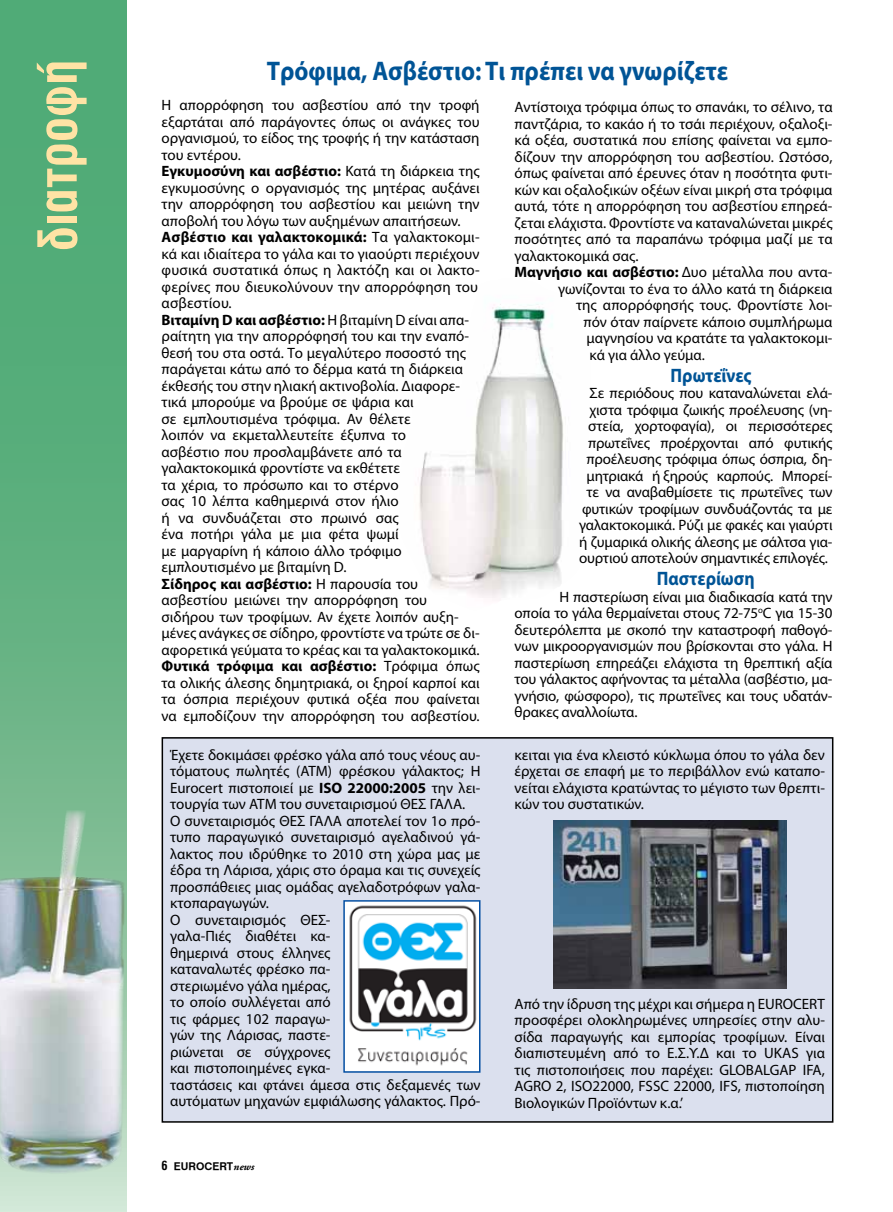
<style>
.page{position:relative;width:893px;height:1212px;background:#fff}
.page>*{position:absolute;margin:0;border:0;box-sizing:border-box;transform-origin:0 0}
.t1{font:54px "UB Helvetica Cond Bold";color:#ffe3a5}
.t2{font:700 27px "Myriad Pro";color:#005496;scale:.9 1}
.t3{font:700 19.5px "Myriad Pro";color:#005496;scale:.9 1}
.t4{font:15px/16.5px "Myriad Pro";color:#000;text-align:justify}
.t5{font:700 15px "Myriad Pro";color:#000}
.t6{font:10.5px "UB Helvetica Bold";color:#000}
.s1{font-weight:700}
.s2{font-weight:400}
.s3{font-family:"UB Helvetica Cond Bold";font-size:12.75px}
.s4{font-family:"Cf Garamond";font-weight:700;font-style:italic}
</style>
<div class="page">
<div style="left:162px;top:738px;width:671px;height:384px;background:#dbe0ee"></div>
<div style="left:162px;top:737px;width:671px;height:386px;border:2px solid #000"></div>
<img style="left:419px;top:304px;width:145px;height:294px">
<svg style="left:0;top:0;width:126px;height:1212px;background:#5daf7e"></svg>
<img style="left:0;top:810px;width:126px;height:389px">
<img style="left:346px;top:903px;width:131px;height:167px">
<div style="left:343px;top:900px;width:137px;height:173px;border:2px solid #034ea2"></div>
<img style="left:553px;top:820px;width:233px;height:169px">
<h1 class="t1" style="left:27px;top:251px;width:193px;rotate:-90deg">διατροφή</h1>
<h2 class="t2" style="left:267px;top:53px;width:514px">Τρόφιμα, Ασβέστιο: Τι πρέπει να γνωρίζετε</h2>
<p class="t4" style="left:162px;top:97px;width:320px;text-align:left">Η απορρόφηση του ασβεστίου από την τροφή εξαρτάται από παράγοντες όπως οι ανάγκες του οργανισμού, το είδος της τροφής ή την κατάσταση του εντέρου.<br><span class="s1">Εγκυμοσύνη και ασβέστιο:</span> Κατά τη διάρκεια της εγκυμοσύνης ο οργανισμός της μητέρας αυξάνει την απορρόφηση του ασβεστίου και μειώνη την αποβολή του λόγω των αυξημένων απαιτήσεων.<br><span class="s1">Ασβέστιο και γαλακτοκομικά:</span> Τα γαλακτοκομι&shy;κά και ιδιαίτερα το γάλα και το γιαούρτι περιέχουν φυσικά συστατικά όπως η λακτόζη και οι λακτο&shy;φερίνες που διευκολύνουν την απορρόφηση του ασβεστίου.<br><span class="s1">Βιταμίνη D και ασβέστιο:</span> Η βιταμίνη D είναι απα&shy;ραίτητη για την απορρόφησή του και την εναπό&shy;θεσή του στα οστά. Το μεγαλύτερο ποσοστό της παράγεται κάτω από το δέρμα κατά τη διάρκεια έκθεσής του στην ηλιακή ακτινοβολία. Διαφορε&shy;τικά μπορούμε να βρούμε σε ψάρια και<br>σε εμπλουτισμένα τρόφιμα. Αν θέλετε<br>λοιπόν να εκμεταλλευτείτε έξυπνα το<br>ασβέστιο που προσλαμβάνετε από τα γαλακτοκομικά φροντίστε να εκθέτετε<br>τα χέρια, το πρόσωπο και το στέρνο<br>σας 10 λέπτα καθημερινά στον ήλιο<br>ή να συνδυάζεται στο πρωινό σας<br>ένα ποτήρι γάλα με μια φέτα ψωμί<br>με μαργαρίνη ή κάποιο άλλο τρόφιμο εμπλουτισμένο με βιταμίνη D.<br><span class="s1">Σίδηρος και ασβέστιο:</span> Η παρουσία του ασβεστίου μειώνει την απορρόφηση του σιδήρου των τροφίμων. Αν έχετε λοιπόν αυξη&shy;μένες ανάγκες σε σίδηρο, φροντίστε να τρώτε σε δι&shy;αφορετικά γεύματα το κρέας και τα γαλακτοκομικά.<br><span class="s1">Φυτικά τρόφιμα και ασβέστιο:</span> Τρόφιμα όπως τα ολικής άλεσης δημητριακά, οι ξηροί καρποί και τα όσπρια περιέχουν φυτικά οξέα που φαίνεται να εμποδίζουν την απορρόφηση του ασβεστίου.</p>
<p class="t4" style="left:514px;top:99px;width:320px">Αντίστοιχα τρόφιμα όπως το σπανάκι, το σέλινο, τα</p>
<p class="t4" style="left:514px;top:115px;width:319px">παντζάρια, το κακάο ή το τσάι περιέχουν, οξαλοξι-</p>
<p class="t4" style="left:514px;top:132px;width:320px">κά οξέα, συστατικά που επίσης φαίνεται να εμπο-</p>
<p class="t4" style="left:514px;top:148px;width:319px">δίζουν την απορρόφηση του ασβεστίου. Ωστόσο,</p>
<p class="t4" style="left:514px;top:165px;width:319px">όπως φαίνεται από έρευνες όταν η ποσότητα φυτι-</p>
<p class="t4" style="left:514px;top:181px;width:319px">κών και οξαλοξικών οξέων είναι μικρή στα τρόφιμα</p>
<p class="t4" style="left:514px;top:198px;width:319px">αυτά, τότε η απορρόφηση του ασβεστίου επηρεά-</p>
<p class="t4" style="left:514px;top:214px;width:320px">ζεται ελάχιστα. Φροντίστε να καταναλώνεται μικρές</p>
<p class="t4" style="left:514px;top:231px;width:320px">ποσότητες από τα παραπάνω τρόφιμα μαζί με τα</p>
<p class="t4" style="left:514px;top:247px;width:126px">γαλακτοκομικά σας.</p>
<p class="t5" style="left:514px;top:262px;width:319px">Μαγνήσιο και ασβέστιο: <span class="s2">Δυο μέταλλα που αντα-</span></p>
<p class="t4" style="left:558px;top:280px;width:276px">γωνίζονται το ένα το άλλο κατά τη διάρκεια</p>
<p class="t4" style="left:576px;top:297px;width:258px">της απορρόφησής τους. Φροντίστε λοι-</p>
<p class="t4" style="left:583px;top:313px;width:250px">πόν όταν παίρνετε κάποιο συμπλήρωμα</p>
<p class="t4" style="left:586px;top:330px;width:247px">μαγνησίου να κρατάτε τα γαλακτοκομι-</p>
<p class="t4" style="left:589px;top:346px;width:117px">κά για άλλο γεύμα.</p>
<h3 class="t3" style="left:671px;top:362px;width:91px">Πρωτεΐνες</h3>
<p class="t4" style="left:579px;top:385px;width:255px;text-align:right">Σε περιόδους που καταναλώνεται ελά&shy;χιστα τρόφιμα ζωικής προέλευσης (νη&shy;στεία, χορτοφαγία), οι περισσότερες πρωτεΐνες προέρχονται από φυτικής προέλευσης τρόφιμα όπως όσπρια, δη&shy;μητριακά ή ξηρούς καρπούς. Μπορεί&shy;τε να αναβαθμίσετε τις πρωτεΐνες των φυτικών τροφίμων συνδυάζοντάς τα με γαλακτοκομικά. Ρύζι με φακές και γιαύρτι ή ζυμαρικά ολικής άλεσης με σάλτσα για&shy;ουρτιού αποτελούν σημαντικές επιλογές.</p>
<h3 class="t3" style="left:657px;top:566px;width:110px">Παστερίωση</h3>
<p class="t4" style="left:514px;top:588px;width:320px;text-indent:45px">Η παστερίωση είναι μια διαδικασία κατά την οποία το γάλα θερμαίνεται στους 72-75<sup>o</sup>C για 15-30 δευτερόλεπτα με σκοπό την καταστροφή παθογό&shy;νων μικροοργανισμών που βρίσκονται στο γάλα. Η παστερίωση επηρεάζει ελάχιστα τη θρεπτική αξία του γάλακτος αφήνοντας τα μέταλλα (ασβέστιο, μα&shy;γνήσιο, φώσφορο), τις πρωτεΐνες και τους υδατάν&shy;θρακες αναλλοίωτα.</p>
<p class="t4" style="left:170px;top:746px;width:312px;text-align:left">Έχετε δοκιμάσει φρέσκο γάλα από τους νέους αυ&shy;τόματους πωλητές (ΑΤΜ) φρέσκου γάλακτος; Η Eurocert πιστοποιεί με <span class="s1">ISO 22000:2005</span> την λει&shy;τουργία των ΑΤΜ του συνεταιρισμού ΘΕΣ ΓΑΛΑ.<br>Ο συνεταιρισμός ΘΕΣ ΓΑΛΑ αποτελεί τον 1ο πρό&shy;τυπο παραγωγικό συνεταιρισμό αγελαδινού γά&shy;λακτος που ιδρύθηκε το 2010 στη χώρα μας με έδρα τη Λάρισα, χάρις στο όραμα και τις συνεχείς προσπάθειες μιας ομάδας αγελαδοτρόφων γαλα&shy;κτοπαραγωγών.<br>Ο συνεταιρισμός ΘΕΣ-<br>γαλα-Πιές διαθέτει κα-<br>θημερινά στους έλληνες<br>καταναλωτές φρέσκο πα-<br>στεριωμένο γάλα ημέρας,<br>το οποίο συλλέγεται από<br>τις φάρμες 102 παραγω-<br>γών της Λάρισας, παστε-<br>ριώνεται σε σύγχρονες<br>και πιστοποιημένες εγκα-<br>ταστάσεις και φτάνει άμεσα στις δεξαμενές των αυτόματων μηχανών εμφιάλωσης γάλακτος. Πρό-</p>
<p class="t4" style="left:514px;top:746px;width:312px">κειται για ένα κλειστό κύκλωμα όπου το γάλα δεν έρχεται σε επαφή με το περιβάλλον ενώ καταπο&shy;νείται ελάχιστα κρατώντας το μέγιστο των θρεπτι&shy;κών του συστατικών.</p>
<p class="t4" style="left:514px;top:995px;width:312px">Από την ίδρυση της μέχρι και σήμερα η EUROCERT προσφέρει ολοκληρωμένες υπηρεσίες στην αλυ&shy;σίδα παραγωγής και εμπορίας τροφίμων. Είναι διαπιστευμένη από το Ε.Σ.Υ.Δ και το UKAS για τις πιστοποιήσεις που παρέχει: GLOBALGAP IFA, AGRO 2, ISO22000, FSSC 22000, IFS, πιστοποίηση Βιολογικών Προϊόντων κ.α.’</p>
<p class="t6" style="left:162px;top:1160px;width:94px"><span class="s3">6</span> EUROCERT<span class="s4">news</span></p>
</div>
